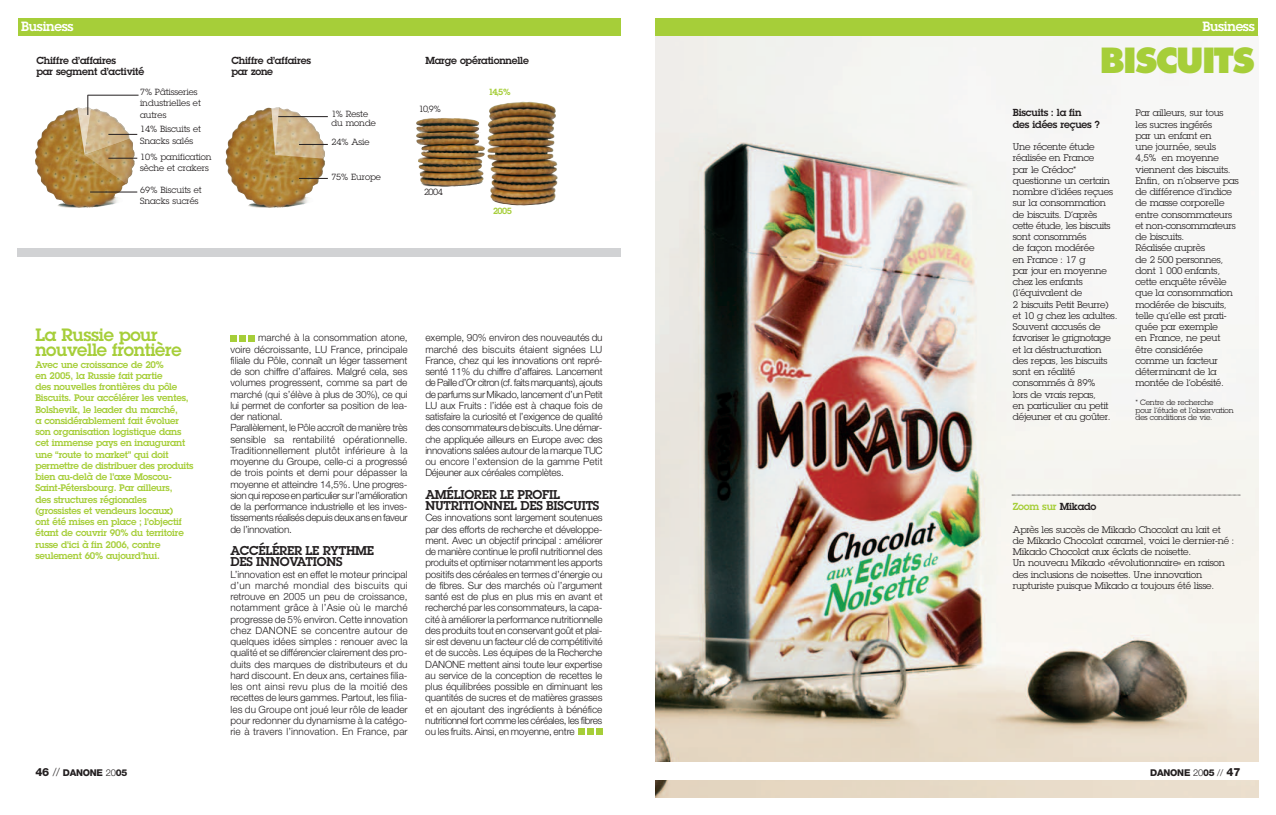
<style>
.page{position:relative;width:1276px;height:815px;background:#fff}
.page>*{position:absolute;margin:0;border:0;box-sizing:border-box;transform-origin:0 0}
.t1{font:800 33.75px "Futura";letter-spacing:-.05em;color:#a6ce39}
.t2{font:600 17.5px/15px "Lubalin Graph";letter-spacing:-.02em;color:#a6ce39}
.t3{font:600 13.12px "Lubalin Graph";letter-spacing:-.025em;color:#fff}
.t4{font:600 12.5px/11.2px "Lubalin Graph";letter-spacing:-.02em;color:#231f20}
.t5{font:300 10px/11.2px "Helvetica Neue";letter-spacing:-.005em;color:#231f20;text-align:justify}
.t6{font:600 10px/11.2px "Lubalin Graph";letter-spacing:-.02em;color:#231f20}
.t7{font:600 10px "Lubalin Graph";letter-spacing:-.02em;color:#a6ce39}
.t8{font:9.38px/11.2px "Lubalin Graph";letter-spacing:-.02em;color:#231f20}
.t9{font:600 9.38px/11.2px "Lubalin Graph";letter-spacing:-.02em;color:#a6ce39}
.t10{font:800 9.38px "Helvetica Neue";letter-spacing:-.025em;color:#231f20}
.t11{font:8.75px/11.2px "Lubalin Graph";color:#231f20}
.t12{font:600 8.75px "Lubalin Graph";letter-spacing:-.06em;color:#a6ce39}
.t13{font:7.5px/7.5px "Lubalin Graph";letter-spacing:-.02em;color:#231f20}
.s1{color:#231f20}
.s2{font-size:11.25px}
.s3{font-weight:300;font-size:11.25px}
.s4{font-weight:300}
</style>
<div class="page">
<img style="left:416px;top:133px;width:69px;height:54px">
<img style="left:487px;top:101px;width:71px;height:104px">
<img style="left:416px;top:118px;width:64px;height:15px">
<img style="left:656px;top:35px;width:602px;height:762px">
<div style="left:18px;top:18px;width:602px;height:17px;background:#a6ce39"></div>
<div style="left:0;top:762px;width:1276px;height:18px;background:#fff"></div>
<div style="left:656px;top:18px;width:602px;height:17px;background:#a6ce39"></div>
<div style="left:18px;top:248px;width:603px;height:9px;background:#d1d2d4"></div>
<div style="left:230px;top:335px;width:7px;height:6px;background:#a6ce39"></div>
<svg style="left:239px;top:335px;width:15px;height:6px"></svg>
<div style="left:578px;top:729px;width:7px;height:6px;background:#a6ce39"></div>
<svg style="left:587px;top:729px;width:15px;height:6px"></svg>
<svg style="left:1011px;top:495px;width:230px;height:1px"></svg>
<img style="left:225px;top:107px;width:100px;height:101px">
<img style="left:275px;top:107px;width:50px;height:52px">
<svg style="left:299px;top:178px;width:29px;height:1px"></svg>
<svg style="left:299px;top:144px;width:29px;height:1px"></svg>
<hr style="left:276px;top:116px;width:52px;height:1px;background:#231f20">
<img style="left:35px;top:108px;width:100px;height:100px">
<img style="left:92px;top:108px;width:43px;height:27px">
<img style="left:77px;top:107px;width:15px;height:48px">
<hr style="left:88px;top:95px;width:51px;height:1px;background:#231f20">
<hr style="left:90px;top:192px;width:47px;height:1px;background:#231f20">
<svg style="left:87px;top:95px;width:1px;height:20px"></svg>
<img style="left:271px;top:107px;width:8px;height:48px">
<svg style="left:108px;top:134px;width:29px;height:1px"></svg>
<img style="left:85px;top:135px;width:50px;height:52px">
<svg style="left:108px;top:158px;width:29px;height:1px"></svg>
<h3 class="t3" style="left:21px;top:19px;width:54px">Business</h3>
<h3 class="t3" style="left:1202px;top:19px;width:54px">Business</h3>
<p class="t6" style="left:36px;top:55px;width:109px">Chiffre d’affaires<br>par segment d’activité</p>
<p class="t6" style="left:231px;top:55px;width:81px">Chiffre d’affaires</p>
<p class="t6" style="left:425px;top:55px;width:105px">Marge opérationnelle</p>
<p class="t6" style="left:231px;top:66px;width:43px">par zone</p>
<p class="t11" style="left:140px;top:86px;width:62px">7% Pâtisseries industrielles et autres</p>
<p class="t11" style="left:140px;top:124px;width:63px">14% Biscuits et<br>Snacks salés</p>
<p class="t11" style="left:140px;top:151px;width:73px">10% panification sèche et crakers</p>
<p class="t11" style="left:140px;top:184px;width:63px">69% Biscuits et<br>Snacks sucrés</p>
<p class="t11" style="left:331px;top:110px;width:46px;line-height:8.8px">1% Reste du monde</p>
<p class="t11" style="left:331px;top:136px;width:40px">24% Asie</p>
<p class="t11" style="left:331px;top:172px;width:51px">75% Europe</p>
<p class="t11" style="left:419px;top:104px;width:23px">10,9%</p>
<p class="t11" style="left:424px;top:187px;width:20px">2004</p>
<p class="t12" style="left:488px;top:87px;width:24px">14,5%</p>
<p class="t12" style="left:493px;top:206px;width:20px">2005</p>
<h2 class="t2" style="left:35px;top:328px;width:148px">La Russie pour nouvelle frontière</h2>
<p class="t9" style="left:35px;top:359px;width:159px">Avec une croissance de 20%<br>en 2005, la Russie fait partie<br>des nouvelles frontières du pôle<br>Biscuits. Pour accélérer les ventes,<br>Bolshevik, le leader du marché,<br>a considérablement fait évoluer son organisation logistique dans cet immense pays en inaugurant une “route to market” qui doit permettre de distribuer des produits bien au-delà de l’axe Moscou-<br>Saint-Pétersbourg. Par ailleurs,<br>des structures régionales (grossistes et vendeurs locaux)<br>ont été mises en place ; l’objectif étant de couvrir 90% du territoire russe d’ici à fin 2006, contre seulement 60% aujourd’hui.</p>
<p class="t5" style="left:230px;top:333px;width:179px;text-align:left;text-indent:28px">marché à la consommation atone, voire décroissante, LU France, principale filiale du Pôle, connaît un léger tassement de son chiffre d’affaires. Malgré cela, ses volumes progressent, comme sa part de marché (qui s’élève à plus de 30%), ce qui lui permet de conforter sa position de lea&shy;der national.<br>Parallèlement, le Pôle accroît de manière très sensible sa rentabilité opérationnelle.<br>Traditionnellement plutôt inférieure à la moyenne du Groupe, celle-ci a progressé de trois points et demi pour dépasser la moyenne et atteindre 14,5%. Une progres&shy;sion qui repose en particulier sur l’amélioration de la performance industrielle et les inves&shy;tissements réalisés depuis deux ans en faveur de l’innovation.</p>
<p class="t4" style="left:230px;top:545px;width:145px">ACCÉLÉRER LE RYTHME<br>DES INNOVATIONS</p>
<p class="t5" style="left:230px;top:569px;width:179px">L’innovation est en effet le moteur principal d’un marché mondial des biscuits qui retrouve en 2005 un peu de croissance, notamment grâce à l’Asie où le marché progresse de 5% environ. Cette innovation chez DANONE se concentre autour de quelques idées simples : renouer avec la qualité et se différencier clairement des pro&shy;duits des marques de distributeurs et du hard discount. En deux ans, certaines filia&shy;les ont ainsi revu plus de la moitié des recettes de leurs gammes. Partout, les filia&shy;les du Groupe ont joué leur rôle de leader pour redonner du dynamisme à la catégo&shy;rie à travers l’innovation. En France, par</p>
<p class="t5" style="left:425px;top:333px;width:179px">exemple, 90% environ des nouveautés du marché des biscuits étaient signées LU France, chez qui les innovations ont repré&shy;senté 11% du chiffre d’affaires. Lancement de Paille d’Or citron (cf. faits marquants), ajouts de parfums sur Mikado, lancement d’un Petit LU aux Fruits : l’idée est à chaque fois de satisfaire la curiosité et l’exigence de qualité des consommateurs de biscuits. Une démar&shy;che appliquée ailleurs en Europe avec des innovations salées autour de la marque TUC ou encore l’extension de la gamme Petit Déjeuner aux céréales complètes.</p>
<p class="t4" style="left:425px;top:489px;width:176px">AMÉLIORER LE PROFIL<br>NUTRITIONNEL DES BISCUITS</p>
<p class="t5" style="left:425px;top:513px;width:179px">Ces innovations sont largement soutenues par des efforts de recherche et développe&shy;ment. Avec un objectif principal : améliorer de manière continue le profil nutritionnel des produits et optimiser notamment les apports positifs des céréales en termes d’énergie ou de fibres. Sur des marchés où l’argument santé est de plus en plus mis en avant et recherché par les consommateurs, la capa&shy;cité à améliorer la performance nutritionnelle des produits tout en conservant goût et plai&shy;sir est devenu un facteur clé de compétitivité et de succès. Les équipes de la Recherche DANONE mettent ainsi toute leur expertise au service de la conception de recettes le plus équilibrées possible en diminuant les quantités de sucres et de matières grasses et en ajoutant des ingrédients à bénéfice nutritionnel fort comme les céréales, les fibres ou les fruits. Ainsi, en moyenne, entre</p>
<h1 class="t1" style="left:1100px;top:46px;width:156px">BISCUITS</h1>
<p class="t6" style="left:1013px;top:107px;width:88px">Biscuits : la fin des idées reçues ?</p>
<p class="t8" style="left:1013px;top:141px;width:106px">Une récente étude réalisée en France<br>par le Crédoc* questionne un certain nombre d’idées reçues sur la consommation de biscuits. D’après cette étude, les biscuits sont consommés<br>de façon modérée<br>en France : 17 g<br>par jour en moyenne chez les enfants (l’équivalent de<br>2 biscuits Petit Beurre) et 10 g chez les adultes.<br>Souvent accusés de favoriser le grignotage et la déstructuration des repas, les biscuits sont en réalité consommés à 89%<br>lors de vrais repas,<br>en particulier au petit déjeuner et au goûter.</p>
<p class="t8" style="left:1135px;top:107px;width:105px">Par ailleurs, sur tous<br>les sucres ingérés<br>par un enfant en<br>une journée, seuls<br>4,5% en moyenne viennent des biscuits.<br>Enfin, on n’observe pas de différence d’indice de masse corporelle entre consommateurs et non-consommateurs de biscuits.<br>Réalisée auprès<br>de 2 500 personnes, dont 1 000 enfants, cette enquête révèle que la consommation modérée de biscuits, telle qu’elle est prati&shy;quée par exemple<br>en France, ne peut être considérée comme un facteur déterminant de la montée de l’obésité.</p>
<p class="t13" style="left:1135px;top:399px;width:100px">* Centre de recherche<br>pour l’étude et l’observation des conditions de vie.</p>
<p class="t7" style="left:1013px;top:501px;width:85px">Zoom sur <span class="s1">Mikado</span></p>
<p class="t8" style="left:1013px;top:524px;width:223px">Après les succès de Mikado Chocolat au lait et de Mikado Chocolat caramel, voici le dernier-né :<br>Mikado Chocolat aux éclats de noisette.<br>Un nouveau Mikado «révolutionnaire» en raison des inclusions de noisettes. Une innovation rupturiste puisque Mikado a toujours été lisse.</p>
<p class="t10" style="left:35px;top:769px;width:93px"><span class="s2">46</span> <span class="s3">//</span> DANONE <span class="s4">20</span>05</p>
<p class="t10" style="left:1150px;top:769px;width:92px">DANONE <span class="s4">20</span>05 <span class="s4">//</span> <span class="s2">47</span></p>
</div>
